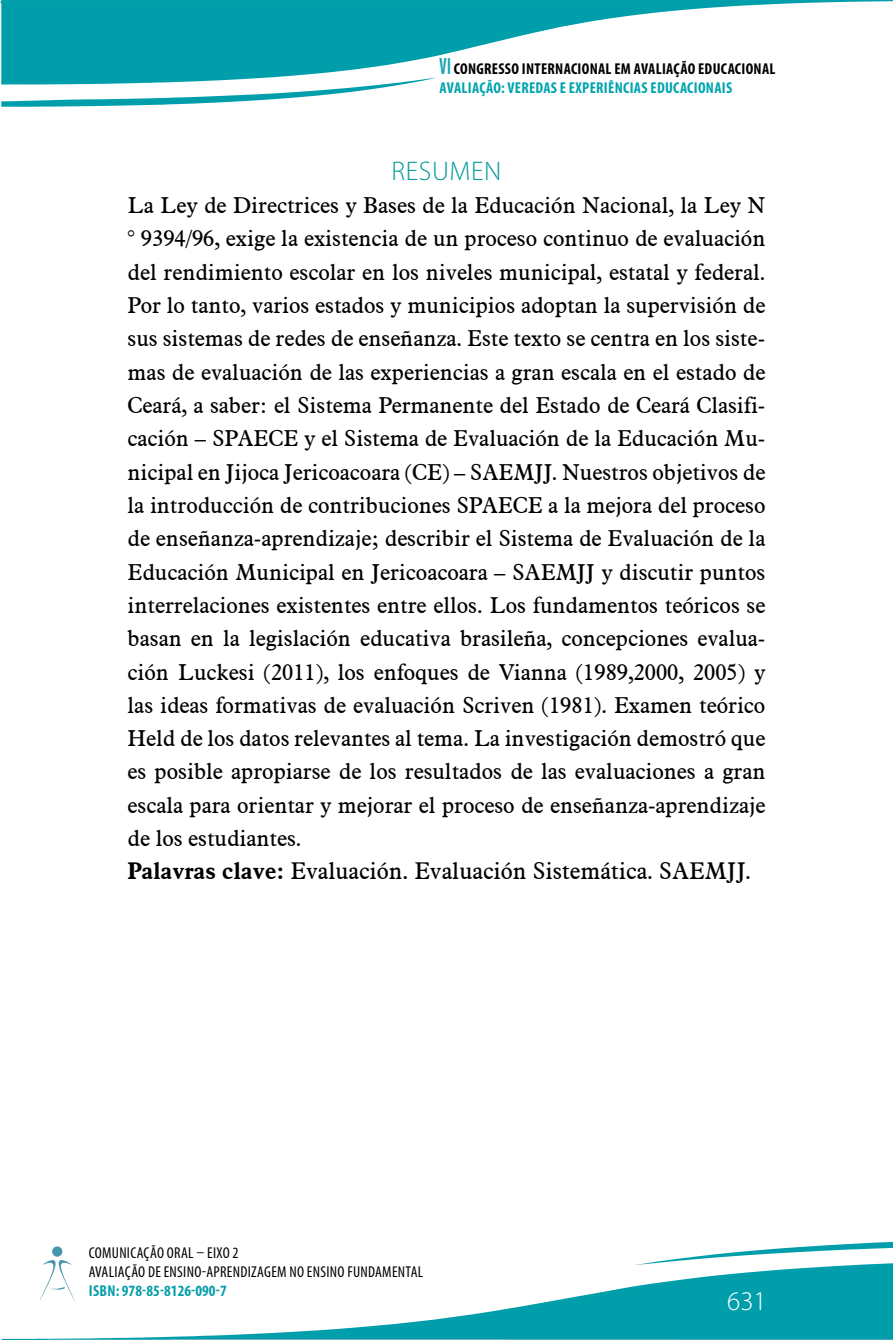
<style>
.page{position:relative;width:893px;height:1340px;background:#fff}
.page>*{position:absolute;margin:0;border:0;box-sizing:border-box;transform-origin:0 0}
.RESUMO{font:300 27px "Myriad Pro";letter-spacing:.02em;color:#049c98}
.t1{font:300 27px "Myriad Pro";color:#fff}
.t2{font:23.62px "Aldine 721 BT";color:#000}
.t3{font:22.5px/33.3px "Aldine 721 BT";color:#000;text-align:justify}
.t4{font:700 condensed 15.75px/18.9px "Myriad Pro";letter-spacing:.02em;color:#000}
.t5{font:condensed 15.75px/18.9px "Myriad Pro";letter-spacing:.02em;color:#000}
.t6{font:700 condensed 15.75px "Myriad Pro";color:#079eab}
.s1{font-size:23.62px;color:#15a4b0}
.s2{color:#00a4b0}
.s3{font-weight:700}
</style>
<div class="page">
<svg style="left:37px;top:1265px;width:856px;height:74px"></svg>
<hr style="left:683px;top:1339px;width:210px;height:1px;background:#46abb7">
<hr style="left:170px;top:1339px;width:337px;height:1px;background:#72b8c4">
<hr style="left:507px;top:1339px;width:176px;height:1px;background:#5bb0bc">
<svg style="left:47px;top:1339px;width:123px;height:1px"></svg>
<svg style="left:0;top:1338px;width:37px;height:1px"></svg>
<svg style="left:635px;top:1241px;width:258px;height:24px"></svg>
<svg style="left:40px;top:1246px;width:35px;height:55px"></svg>
<svg style="left:0;top:0;width:893px;height:78px;fill:#009eab"></svg>
<svg style="left:1px;top:78px;width:434px;height:29px"></svg>
<p class="t4" style="left:440px;top:59px;width:337px"><span class="s1">VI</span> CONGRESSO INTERNACIONAL EM AVALIAÇÃO EDUCACIONAL<br><span class="s2">AVALIAÇÃO: VEREDAS E EXPERIÊNCIAS EDUCACIONAIS</span></p>
<p class="RESUMO" style="left:392px;top:156px;width:111px">RESUMEN</p>
<p class="t3" style="left:128px;top:188px;width:639px">La Ley de Directrices y Bases de la Educación Nacional, la Ley N ° 9394/96, exige la existencia de un proceso continuo de evaluación del rendimiento escolar en los niveles municipal, estatal y federal.<br>Por lo tanto, varios estados y municipios adoptan la supervisión de sus sistemas de redes de enseñanza. Este texto se centra en los siste&shy;mas de evaluación de las experiencias a gran escala en el estado de Ceará, a saber: el Sistema Permanente del Estado de Ceará Clasifi&shy;cación – SPAECE y el Sistema de Evaluación de la Educación Mu&shy;nicipal en Jijoca Jericoacoara (CE) – SAEMJJ. Nuestros objetivos de la introducción de contribuciones SPAECE a la mejora del proceso de enseñanza-aprendizaje; describir el Sistema de Evaluación de la Educación Municipal en Jericoacoara – SAEMJJ y discutir puntos interrelaciones existentes entre ellos. Los fundamentos teóricos se basan en la legislación educativa brasileña, concepciones evalua&shy;ción Luckesi (2011), los enfoques de Vianna (1989,2000, 2005) y las ideas formativas de evaluación Scriven (1981). Examen teórico Held de los datos relevantes al tema. La investigación demostró que es posible apropiarse de los resultados de las evaluaciones a gran escala para orientar y mejorar el proceso de enseñanza-aprendizaje de los estudiantes.</p>
<p class="t2" style="left:128px;top:856px;width:625px"><span class="s3">Palavras clave:</span> Evaluación. Evaluación Sistemática. SAEMJJ.</p>
<p class="t5" style="left:89px;top:1242px;width:336px">COMUNICAÇÃO ORAL – EIXO 2<br>AVALIAÇÃO DE ENSINO-APRENDIZAGEM NO ENSINO FUNDAMENTAL</p>
<p class="t6" style="left:89px;top:1280px;width:139px">ISBN: 978-85-8126-090-7</p>
<p class="t1" style="left:727px;top:1286px;width:41px">631</p>
</div>
